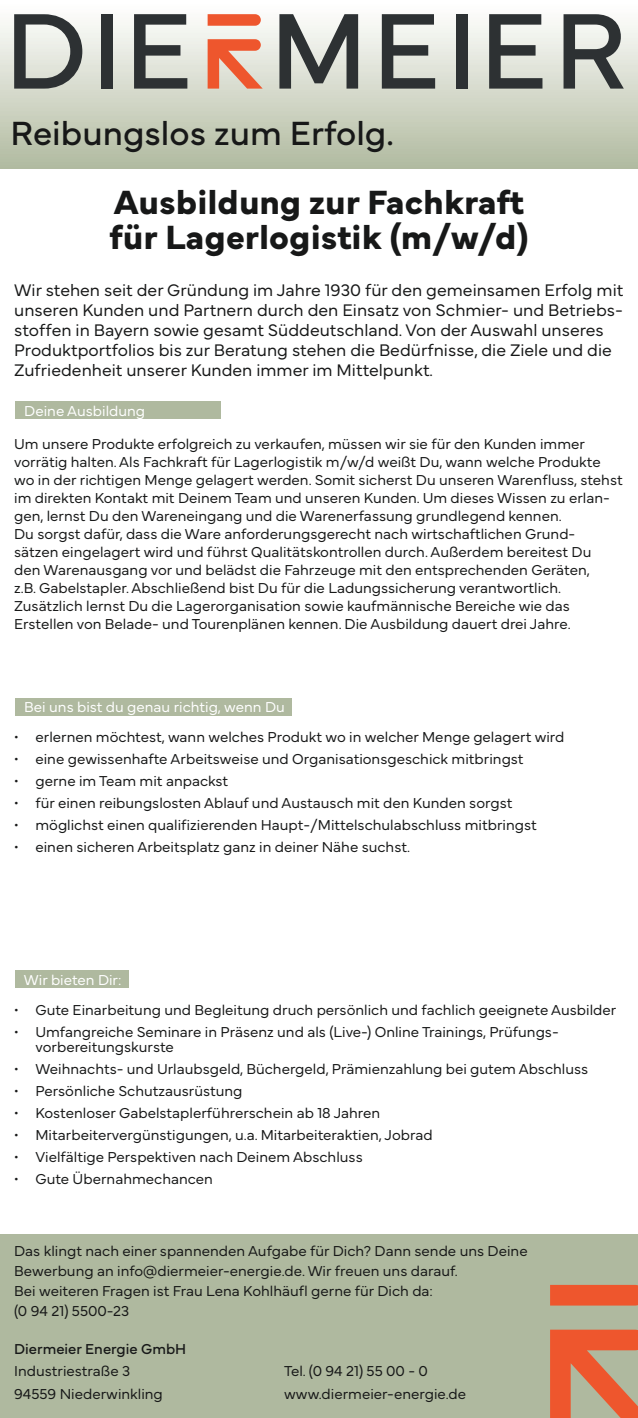
<style>
.page{position:relative;width:638px;height:1418px;background:#fff}
.page>*{position:absolute;margin:0;border:0;box-sizing:border-box;transform-origin:0 0}
.t1{font:700 35px/35px "Mundial";color:#171818}
.t2{font:35px "Mundial";color:#171818}
.t3{font:300 17.5px/20px "Mundial";color:#171818}
.t4{font:300 15px/18px "Mundial";color:#171818}
.t5{font:300 15px "Mundial";color:#fff}
.t6{font:15px/22.5px "Mundial";color:#171818}
.s1{font-weight:300}
</style>
<div class="page">
<div style="left:0;top:1234px;width:638px;height:183px;background:#afb99f"></div>
<div style="left:16px;top:697px;width:276px;height:18px;background:#afb99f"></div>
<div style="left:0;top:0;width:638px;height:169px;background:linear-gradient(to bottom,#fff,#b1baa0)"></div>
<div style="left:16px;top:401px;width:205px;height:17px;background:#afb99f"></div>
<svg style="left:14px;top:14px;width:68px;height:75px;background:#919491"></svg>
<div style="left:101px;top:14px;width:12px;height:75px;background:#2d3133"></div>
<svg style="left:134px;top:14px;width:53px;height:75px;background:#868987"></svg>
<svg style="left:563px;top:14px;width:61px;height:75px;background:#888b88"></svg>
<svg style="left:279px;top:14px;width:79px;height:75px;background:#878b88"></svg>
<svg style="left:382px;top:14px;width:53px;height:75px;background:#868a87"></svg>
<div style="left:456px;top:14px;width:12px;height:75px;background:#2d3133"></div>
<svg style="left:489px;top:14px;width:53px;height:75px;background:#868987"></svg>
<svg style="left:208px;top:14px;width:53px;height:12px"></svg>
<svg style="left:208px;top:39px;width:55px;height:50px;background:#e89276"></svg>
<div style="left:550px;top:1284px;width:88px;height:21px;background:#ee562d"></div>
<svg style="left:550px;top:1329px;width:88px;height:88px"></svg>
<div style="left:16px;top:970px;width:113px;height:18px;background:#afb99f"></div>
<p class="t2" style="left:11px;top:105px;width:385px">Reibungslos zum Erfolg.</p>
<p class="t1" style="left:110px;top:181px;width:420px">Ausbildung zur Fachkraft für Lagerlogistik (m/w/d)</p>
<p class="t3" style="left:14px;top:278px;width:611px">Wir stehen seit der Gründung im Jahre 1930 für den gemeinsamen Erfolg mit unseren Kunden und Partnern durch den Einsatz von Schmier- und Betriebs&shy;stoffen in Bayern sowie gesamt Süddeutschland. Von der Auswahl unseres Produktportfolios bis zur Beratung stehen die Bedürfnisse, die Ziele und die Zufriedenheit unserer Kunden immer im Mittelpunkt.</p>
<p class="t5" style="left:24px;top:399px;width:122px">Deine Ausbildung</p>
<p class="t4" style="left:14px;top:433px;width:610px">Um unsere Produkte erfolgreich zu verkaufen, müssen wir sie für den Kunden immer vorrätig halten. Als Fachkraft für Lagerlogistik m/w/d weißt Du, wann welche Produkte wo in der richtigen Menge gelagert werden. Somit sicherst Du unseren Warenfluss, stehst im direkten Kontakt mit Deinem Team und unseren Kunden. Um dieses Wissen zu erlan&shy;gen, lernst Du den Wareneingang und die Warenerfassung grundlegend kennen.<br>Du sorgst dafür, dass die Ware anforderungsgerecht nach wirtschaftlichen Grund&shy;sätzen eingelagert wird und führst Qualitätskontrollen durch. Außerdem bereitest Du<br>den Warenausgang vor und belädst die Fahrzeuge mit den entsprechenden Geräten,<br>z.B. Gabelstapler. Abschließend bist Du für die Ladungssicherung verantwortlich.<br>Zusätzlich lernst Du die Lagerorganisation sowie kaufmännische Bereiche wie das Erstellen von Belade- und Tourenplänen kennen. Die Ausbildung dauert drei Jahre.</p>
<p class="t5" style="left:24px;top:695px;width:262px">Bei uns bist du genau richtig, wenn Du</p>
<p class="t4" style="left:14px;top:726px;width:552px">• erlernen möchtest, wann welches Produkt wo in welcher Menge gelagert wird</p>
<p class="t4" style="left:14px;top:748px;width:511px">• eine gewissenhafte Arbeitsweise und Organisationsgeschick mitbringst</p>
<p class="t4" style="left:14px;top:770px;width:215px">• gerne im Team mit anpackst</p>
<p class="t4" style="left:14px;top:792px;width:500px">• für einen reibungslosten Ablauf und Austausch mit den Kunden sorgst</p>
<p class="t4" style="left:14px;top:814px;width:524px">• möglichst einen qualifizierenden Haupt-/Mittelschulabschluss mitbringst</p>
<p class="t4" style="left:14px;top:836px;width:397px">• einen sicheren Arbeitsplatz ganz in deiner Nähe suchst.</p>
<p class="t5" style="left:24px;top:967px;width:99px">Wir bieten Dir:</p>
<p class="t4" style="left:14px;top:999px;width:604px">• Gute Einarbeitung und Begleitung druch persönlich und fachlich geeignete Ausbilder</p>
<p class="t4" style="left:35px;top:1022px;width:525px;line-height:15px;text-indent:-21px">• Umfangreiche Seminare in Präsenz und als (Live-) Online Trainings, Prüfungs&shy;vorbereitungskurste</p>
<p class="t4" style="left:14px;top:1058px;width:575px">• Weihnachts- und Urlaubsgeld, Büchergeld, Prämienzahlung bei gutem Abschluss</p>
<p class="t4" style="left:14px;top:1080px;width:230px">• Persönliche Schutzausrüstung</p>
<p class="t4" style="left:14px;top:1102px;width:368px">• Kostenloser Gabelstaplerführerschein ab 18 Jahren</p>
<p class="t4" style="left:14px;top:1124px;width:420px">• Mitarbeitervergünstigungen, u.a. Mitarbeiteraktien, Jobrad</p>
<p class="t4" style="left:14px;top:1146px;width:350px">• Vielfältige Perspektiven nach Deinem Abschluss</p>
<p class="t4" style="left:14px;top:1168px;width:200px">• Gute Übernahmechancen</p>
<p class="t4" style="left:14px;top:1239px;width:515px;line-height:20px">Das klingt nach einer spannenden Aufgabe für Dich? Dann sende uns Deine<br>Bewerbung an info@diermeier-energie.de. Wir freuen uns darauf.</p>
<p class="t4" style="left:14px;top:1279px;width:420px;line-height:20px">Bei weiteren Fragen ist Frau Lena Kohlhäufl gerne für Dich da: (0 94 21) 5500-23</p>
<p class="t6" style="left:14px;top:1336px;width:174px">Diermeier Energie GmbH<br><span class="s1">Industriestraße 3</span></p>
<p class="t4" style="left:284px;top:1360px;width:145px">Tel. (0 94 21) 55 00 - 0</p>
<p class="t4" style="left:14px;top:1383px;width:150px">94559 Niederwinkling</p>
<p class="t4" style="left:284px;top:1383px;width:183px">www.diermeier-energie.de</p>
</div>
